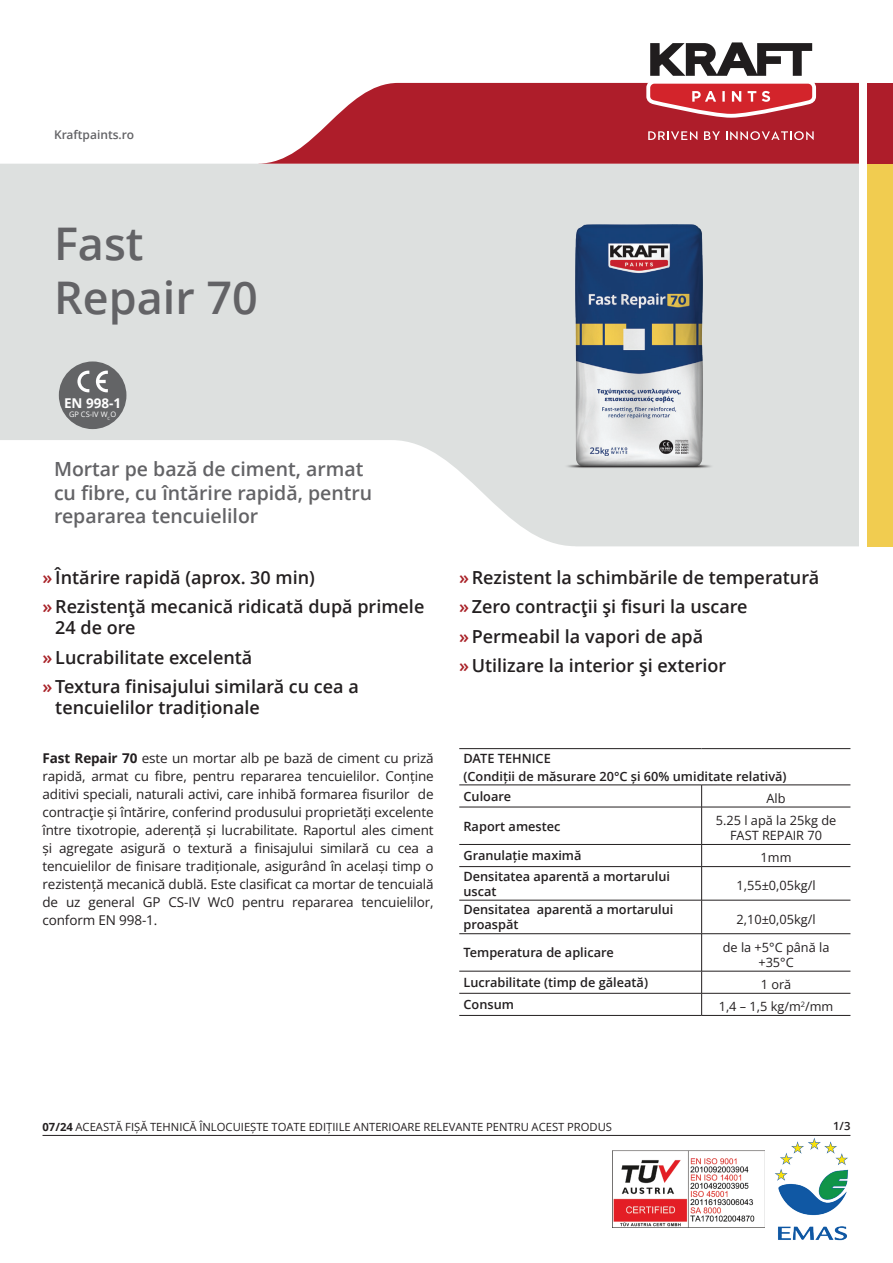
<style>
.page{position:relative;width:893px;height:1263px;background:#fff}
.page>*{position:absolute;margin:0;border:0;box-sizing:border-box;transform-origin:0 0}
.t1{font:600 45px/54px "Open Sans";color:#636366}
.t2{font:600 19.5px/23.4px "Open Sans";color:#636366}
.t3{font:600 18px/29.5px "Open Sans";color:#231f20}
.t4{font:13.5px/18px "Open Sans";letter-spacing:-.01em;color:#231f20;text-align:justify}
.t5{font:700 13.5px "Open Sans";color:#fff}
.t6{font:600 12.75px/15.3px "Open Sans";color:#231f20}
.t7{font:12.75px/15.3px "Open Sans";color:#231f20;text-align:center}
.t8{font:600 12px "Open Sans";color:#636366}
.t9{font:11.25px "Open Sans";color:#231f20}
.t10{font:600 11.25px "Open Sans";color:#231f20}
.t11{font:7.5px "Open Sans";color:#fff}
.s1{color:#a92228}
.s2{font-weight:700}
</style>
<div class="page">
<svg style="left:0;top:164px;width:859px;height:382px;fill:#dde0df"></svg>
<svg style="left:259px;top:83px;width:600px;height:81px;background:#b93d48"></svg>
<div style="left:867px;top:83px;width:26px;height:81px;background:#ae1d2a"></div>
<div style="left:867px;top:164px;width:26px;height:382px;background:#f1cc50"></div>
<svg style="left:642px;top:42px;width:178px;height:80px"></svg>
<svg style="left:648px;top:131px;width:49px;height:9px"></svg>
<svg style="left:704px;top:131px;width:16px;height:9px"></svg>
<svg style="left:726px;top:131px;width:88px;height:9px"></svg>
<img style="left:612px;top:1150px;width:152px;height:77px">
<img style="left:775px;top:1138px;width:74px;height:103px">
<hr style="left:43px;top:1135px;width:807px;height:1px;background:#231f20">
<hr style="left:459px;top:785px;width:243px;height:1px;background:#231f20">
<hr style="left:702px;top:785px;width:148px;height:1px;background:#231f20">
<svg style="left:701px;top:785px;width:1px;height:22px"></svg>
<hr style="left:459px;top:807px;width:243px;height:1px;background:#231f20">
<hr style="left:702px;top:807px;width:148px;height:1px;background:#231f20">
<hr style="left:701px;top:807px;width:1px;height:37px;background:#231f20">
<hr style="left:459px;top:844px;width:243px;height:1px;background:#231f20">
<hr style="left:702px;top:844px;width:148px;height:1px;background:#231f20">
<svg style="left:701px;top:845px;width:1px;height:21px"></svg>
<hr style="left:459px;top:866px;width:243px;height:1px;background:#231f20">
<hr style="left:702px;top:866px;width:148px;height:1px;background:#231f20">
<hr style="left:701px;top:867px;width:1px;height:33px;background:#231f20">
<hr style="left:459px;top:900px;width:243px;height:1px;background:#231f20">
<hr style="left:702px;top:900px;width:148px;height:1px;background:#231f20">
<hr style="left:701px;top:900px;width:1px;height:33px;background:#231f20">
<hr style="left:459px;top:933px;width:243px;height:1px;background:#231f20">
<hr style="left:702px;top:933px;width:148px;height:1px;background:#231f20">
<hr style="left:701px;top:934px;width:1px;height:37px;background:#231f20">
<hr style="left:459px;top:971px;width:243px;height:1px;background:#231f20">
<hr style="left:702px;top:971px;width:148px;height:1px;background:#231f20">
<hr style="left:459px;top:993px;width:243px;height:1px;background:#231f20">
<hr style="left:702px;top:993px;width:148px;height:1px;background:#231f20">
<svg style="left:701px;top:971px;width:1px;height:44px"></svg>
<hr style="left:459px;top:1015px;width:243px;height:1px;background:#231f20">
<hr style="left:702px;top:1015px;width:148px;height:1px;background:#231f20">
<hr style="left:459px;top:748px;width:243px;height:1px;background:#231f20">
<hr style="left:702px;top:748px;width:148px;height:1px;background:#231f20">
<img style="left:507px;top:215px;width:263px;height:262px">
<div style="left:59px;top:361px;width:67px;height:68px;background:#636466;border-radius:50%"></div>
<svg style="left:77px;top:371px;width:31px;height:21px"></svg>
<p class="t8" style="left:54px;top:126px;width:82px">Kraftpaints.ro</p>
<h1 class="t1" style="left:54px;top:216px;width:205px">Fast<br>Repair 70</h1>
<p class="t5" style="left:64px;top:394px;width:59px">EN 998-1</p>
<p class="t11" style="left:69px;top:409px;width:49px">GP CS-IV W<sub>C</sub>O</p>
<h2 class="t2" style="left:54px;top:457px;width:320px">Mortar pe bază de ciment, armat cu fibre, cu întărire rapidă, pentru repararea tencuielilor</h2>
<h3 class="t3" style="left:43px;top:562px;width:383px"><span class="s1">»</span> Întărire rapidă (aprox. 30 min)<br><span class="s1">»</span>Rezistenţă mecanică ridicată după primele</h3>
<h3 class="t3" style="left:43px;top:612px;width:318px;text-indent:13px">24 de ore<br><span class="s1">»</span> Lucrabilitate excelentă<br><span class="s1">»</span> Textura finisajului similară cu cea a</h3>
<h3 class="t3" style="left:55px;top:692px;width:206px">tencuielilor tradiționale</h3>
<p class="t4" style="left:43px;top:749px;width:393px"><span class="s2">Fast Repair 70</span> este un mortar alb pe bază de ciment cu priză rapidă, armat cu fibre, pentru repararea tencuielilor. Conține aditivi speciali, naturali activi, care inhibă formarea fisurilor de contracţie și întărire, conferind produsului proprietăți excelente între tixotropie, aderență și lucrabilitate. Raportul ales ciment și agregate asigură o textură a finisajului similară cu cea a tencuielilor de finisare tradiționale, asigurând în același timp o rezistență mecanică dublă. Este clasificat ca mortar de tencuială de uz general GP CS-IV Wc0 pentru repararea tencuielilor, conform ΕΝ 998-1.</p>
<h3 class="t3" style="left:459px;top:562px;width:362px"><span class="s1">»</span>Rezistent la schimbările de temperatură <span class="s1">»</span> Zero contracţii şi fisuri la uscare <span class="s1">»</span>Permeabil la vapori de apă<br><span class="s1">»</span> Utilizare la interior şi exterior</h3>
<p class="t6" style="left:463px;top:749px;width:325px;line-height:18px">DATE TEHNICE<br>(Condiții de măsurare 20°C și 60% umiditate relativă)</p>
<p class="t6" style="left:463px;top:788px;width:49px">Culoare</p>
<p class="t7" style="left:766px;top:790px;width:21px">Alb</p>
<p class="t6" style="left:463px;top:818px;width:98px">Raport amestec</p>
<p class="t7" style="left:716px;top:812px;width:122px">5.25 l apă la 25kg de<br>FAST REPAIR 70</p>
<p class="t6" style="left:463px;top:848px;width:120px">Granulație maximă</p>
<p class="t7" style="left:761px;top:850px;width:32px">1mm</p>
<p class="t6" style="left:463px;top:868px;width:208px">Densitatea aparentă a mortarului uscat</p>
<p class="t7" style="left:736px;top:877px;width:81px">1,55±0,05kg/l</p>
<p class="t6" style="left:463px;top:902px;width:211px">Densitatea aparentă a mortarului proaspăt</p>
<p class="t7" style="left:736px;top:911px;width:81px">2,10±0,05kg/l</p>
<p class="t6" style="left:463px;top:945px;width:152px">Temperatura de aplicare</p>
<p class="t7" style="left:723px;top:939px;width:108px">de la +5°C până la +35°C</p>
<p class="t6" style="left:463px;top:974px;width:186px">Lucrabilitate (timp de găleată)</p>
<p class="t7" style="left:761px;top:976px;width:32px">1 oră</p>
<p class="t6" style="left:463px;top:997px;width:52px">Consum</p>
<p class="t7" style="left:719px;top:998px;width:116px">1,4 – 1,5 kg/m<sup>2</sup>/mm</p>
<p class="t9" style="left:43px;top:1119px;width:571px"><span class="s2">07/24</span> ACEASTĂ FIȘĂ TEHNICĂ ÎNLOCUIEȘTE TOATE EDIȚIILE ANTERIOARE RELEVANTE PENTRU ACEST PRODUS</p>
<p class="t10" style="left:833px;top:1118px;width:19px">1/3</p>
</div>
